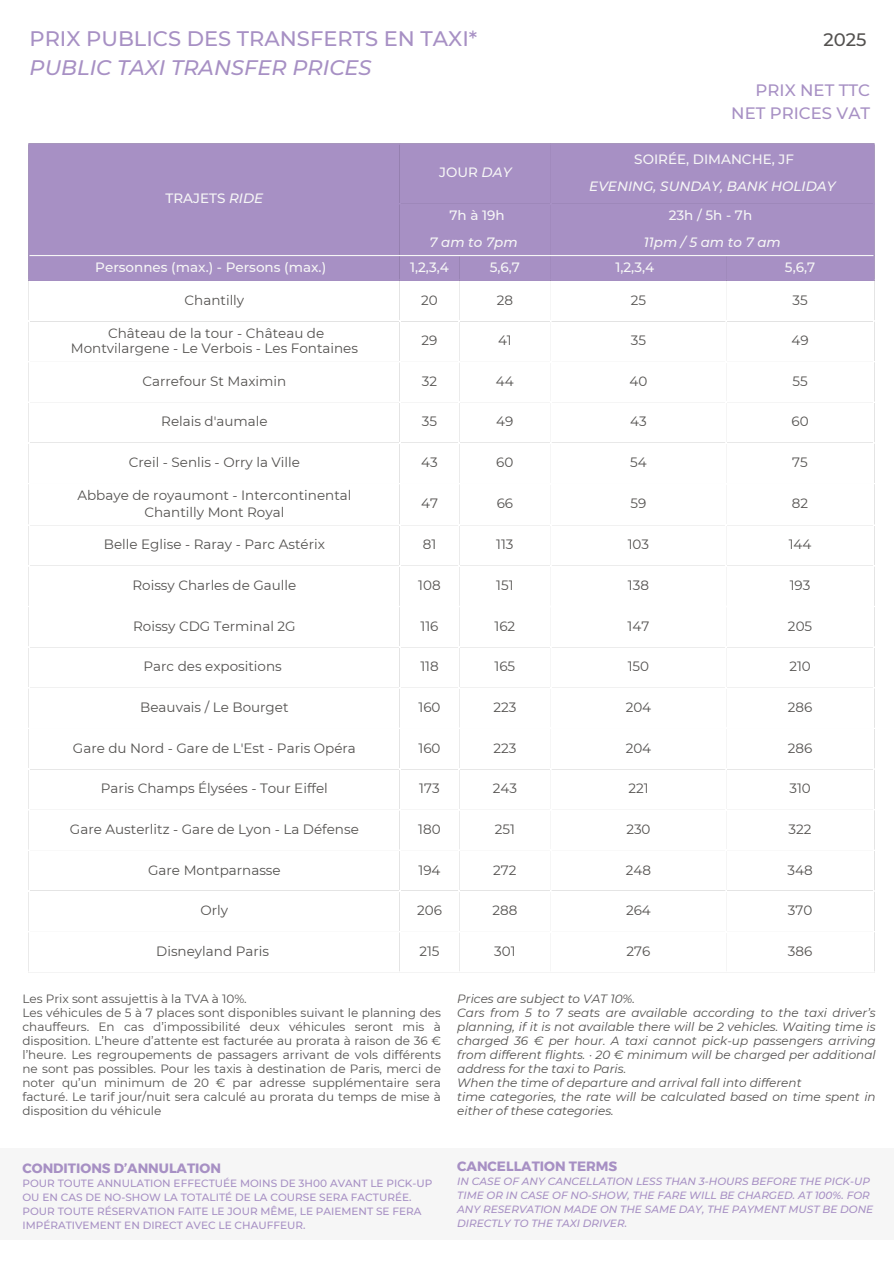
<style>
.page{position:relative;width:894px;height:1264px;background:#fff}
.page>*{position:absolute;margin:0;border:0;box-sizing:border-box;transform-origin:0 0}
.t1{font:500 21px/29.2px "Montserrat";color:#a790c4}
.t2{font:500 18px "Montserrat";color:#53514f}
.t3{font:500 16.5px/22.5px "Montserrat";color:#a790c4;text-align:right}
.t4{font:13.5px "Montserrat";color:#53514f}
.t5{font:500 13.5px "Montserrat";color:#f6f6f6}
.t6{font:italic 500 13.5px "Montserrat";color:#f6f6f6}
.t7{font:700 13.5px "Montserrat";color:#a790c4}
.t8{font:12px/14px "Montserrat";color:#53514f}
.t9{font:italic 12px/14px "Montserrat";color:#53514f}
.t10{font:500 10.5px/14px "Montserrat";color:#a790c4}
.t11{font:italic 500 10.5px/14px "Montserrat";color:#a790c4}
.s1{font-style:italic}
</style>
<div class="page">
<div style="left:29px;top:144px;width:844px;height:136px;background:#a790c4"></div>
<hr style="left:28px;top:144px;width:1px;height:136px;background:#a790c4">
<hr style="left:399px;top:144px;width:1px;height:136px;background:#a790c4">
<svg style="left:458px;top:256px;width:1px;height:24px"></svg>
<hr style="left:550px;top:144px;width:1px;height:136px;background:#a790c4">
<svg style="left:725px;top:256px;width:1px;height:24px"></svg>
<hr style="left:873px;top:144px;width:1px;height:136px;background:#a790c4">
<hr style="left:28px;top:143px;width:846px;height:1px;background:#a790c4">
<hr style="left:399px;top:203px;width:475px;height:1px;background:#a790c4">
<hr style="left:28px;top:280px;width:846px;height:1px;background:#a790c4">
<hr style="left:29px;top:255px;width:844px;height:1px;background:#f6f6f6">
<div style="left:0;top:1148px;width:893px;height:91px;background:#f6f6f6"></div>
<p class="t1" style="left:29px;top:24px;width:449px">PRIX PUBLICS DES TRANSFERTS EN TAXI*<br><span class="s1">PUBLIC TAXI TRANSFER PRICES</span></p>
<p class="t2" style="left:823px;top:29px;width:45px">2025</p>
<p class="t3" style="left:731px;top:79px;width:140px">PRIX NET TTC<br>NET PRICES VAT</p>
<h1 class="t5" style="left:165px;top:190px;width:99px">TRAJETS <span class="s1">RIDE</span></h1>
<h2 class="t5" style="left:439px;top:164px;width:74px">JOUR <span class="s1">DAY</span></h2>
<p class="t5" style="left:449px;top:207px;width:57px">7h à 19h</p>
<p class="t6" style="left:429px;top:234px;width:90px">7 am to 7pm</p>
<h2 class="t5" style="left:634px;top:150px;width:161px">SOIRÉE, DIMANCHE, JF</h2>
<p class="t6" style="left:589px;top:177px;width:248px">EVENING, SUNDAY, BANK HOLIDAY</p>
<p class="t5" style="left:668px;top:207px;width:85px">23h / 5h - 7h</p>
<p class="t6" style="left:643px;top:234px;width:138px">11pm / 5 am to 7 am</p>
<p class="t5" style="left:95px;top:259px;width:232px">Personnes (max.) - Persons (max.)</p>
<p class="t5" style="left:410px;top:259px;width:40px">1,2,3,4</p>
<p class="t5" style="left:489px;top:259px;width:32px">5,6,7</p>
<p class="t5" style="left:615px;top:259px;width:40px">1,2,3,4</p>
<p class="t5" style="left:784px;top:259px;width:32px">5,6,7</p>
<p class="t4" style="left:184px;top:291px;width:61px">Chantilly</p>
<p class="t4" style="left:421px;top:291px;width:18px">20</p>
<p class="t4" style="left:496px;top:291px;width:18px">28</p>
<p class="t4" style="left:630px;top:291px;width:17px">25</p>
<p class="t4" style="left:792px;top:291px;width:17px">35</p>
<p class="t4" style="left:108px;top:325px;width:218px">Château de la tour - Château de</p>
<p class="t4" style="left:71px;top:340px;width:288px">Montvilargene - Le Verbois - Les Fontaines</p>
<p class="t4" style="left:421px;top:332px;width:17px">29</p>
<p class="t4" style="left:498px;top:332px;width:15px">41</p>
<p class="t4" style="left:630px;top:332px;width:17px">35</p>
<p class="t4" style="left:791px;top:332px;width:19px">49</p>
<p class="t4" style="left:142px;top:373px;width:145px">Carrefour St Maximin</p>
<p class="t4" style="left:422px;top:373px;width:17px">32</p>
<p class="t4" style="left:496px;top:373px;width:19px">44</p>
<p class="t4" style="left:629px;top:373px;width:19px">40</p>
<p class="t4" style="left:792px;top:373px;width:17px">55</p>
<p class="t4" style="left:161px;top:413px;width:108px">Relais d'aumale</p>
<p class="t4" style="left:422px;top:413px;width:17px">35</p>
<p class="t4" style="left:496px;top:413px;width:19px">49</p>
<p class="t4" style="left:630px;top:413px;width:18px">43</p>
<p class="t4" style="left:791px;top:413px;width:19px">60</p>
<p class="t4" style="left:129px;top:454px;width:173px">Creil - Senlis - Orry la Ville</p>
<p class="t4" style="left:421px;top:454px;width:18px">43</p>
<p class="t4" style="left:496px;top:454px;width:19px">60</p>
<p class="t4" style="left:630px;top:454px;width:18px">54</p>
<p class="t4" style="left:792px;top:454px;width:17px">75</p>
<p class="t4" style="left:77px;top:487px;width:275px">Abbaye de royaumont - Intercontinental</p>
<p class="t4" style="left:144px;top:503px;width:141px">Chantilly Mont Royal</p>
<p class="t4" style="left:421px;top:494px;width:18px">47</p>
<p class="t4" style="left:496px;top:494px;width:18px">66</p>
<p class="t4" style="left:630px;top:494px;width:17px">59</p>
<p class="t4" style="left:791px;top:494px;width:18px">82</p>
<p class="t4" style="left:104px;top:536px;width:222px">Belle Eglise - Raray - Parc Astérix</p>
<p class="t4" style="left:422px;top:536px;width:15px">81</p>
<p class="t4" style="left:496px;top:536px;width:19px">113</p>
<p class="t4" style="left:627px;top:536px;width:23px">103</p>
<p class="t4" style="left:788px;top:536px;width:24px">144</p>
<p class="t4" style="left:132px;top:577px;width:165px">Roissy Charles de Gaulle</p>
<p class="t4" style="left:418px;top:577px;width:24px">108</p>
<p class="t4" style="left:496px;top:577px;width:19px">151</p>
<p class="t4" style="left:627px;top:577px;width:23px">138</p>
<p class="t4" style="left:789px;top:577px;width:22px">193</p>
<p class="t4" style="left:133px;top:617px;width:164px">Roissy CDG Terminal 2G</p>
<p class="t4" style="left:420px;top:617px;width:19px">116</p>
<p class="t4" style="left:494px;top:617px;width:22px">162</p>
<p class="t4" style="left:627px;top:617px;width:23px">147</p>
<p class="t4" style="left:787px;top:617px;width:26px">205</p>
<p class="t4" style="left:143px;top:658px;width:140px">Parc des expositions</p>
<p class="t4" style="left:420px;top:658px;width:20px">118</p>
<p class="t4" style="left:494px;top:658px;width:22px">165</p>
<p class="t4" style="left:627px;top:658px;width:23px">150</p>
<p class="t4" style="left:789px;top:658px;width:23px">210</p>
<p class="t4" style="left:140px;top:699px;width:150px">Beauvais / Le Bourget</p>
<p class="t4" style="left:418px;top:699px;width:24px">160</p>
<p class="t4" style="left:493px;top:699px;width:24px">223</p>
<p class="t4" style="left:625px;top:699px;width:27px">204</p>
<p class="t4" style="left:787px;top:699px;width:26px">286</p>
<p class="t4" style="left:73px;top:739px;width:284px">Gare du Nord - Gare de L'Est - Paris Opéra</p>
<p class="t4" style="left:418px;top:739px;width:24px">160</p>
<p class="t4" style="left:493px;top:739px;width:24px">223</p>
<p class="t4" style="left:625px;top:739px;width:27px">204</p>
<p class="t4" style="left:787px;top:739px;width:26px">286</p>
<p class="t4" style="left:101px;top:780px;width:228px">Paris Champs Élysées - Tour Eiffel</p>
<p class="t4" style="left:419px;top:780px;width:22px">173</p>
<p class="t4" style="left:492px;top:780px;width:26px">243</p>
<p class="t4" style="left:628px;top:780px;width:22px">221</p>
<p class="t4" style="left:789px;top:780px;width:23px">310</p>
<p class="t4" style="left:70px;top:820px;width:290px">Gare Austerlitz - Gare de Lyon - La Défense</p>
<p class="t4" style="left:418px;top:820px;width:24px">180</p>
<p class="t4" style="left:494px;top:820px;width:22px">251</p>
<p class="t4" style="left:626px;top:820px;width:26px">230</p>
<p class="t4" style="left:788px;top:820px;width:24px">322</p>
<p class="t4" style="left:148px;top:861px;width:134px">Gare Montparnasse</p>
<p class="t4" style="left:418px;top:861px;width:24px">194</p>
<p class="t4" style="left:493px;top:861px;width:25px">272</p>
<p class="t4" style="left:625px;top:861px;width:27px">248</p>
<p class="t4" style="left:787px;top:861px;width:27px">348</p>
<p class="t4" style="left:200px;top:902px;width:29px">Orly</p>
<p class="t4" style="left:417px;top:902px;width:26px">206</p>
<p class="t4" style="left:492px;top:902px;width:26px">288</p>
<p class="t4" style="left:626px;top:902px;width:26px">264</p>
<p class="t4" style="left:787px;top:902px;width:26px">370</p>
<p class="t4" style="left:156px;top:942px;width:114px">Disneyland Paris</p>
<p class="t4" style="left:419px;top:942px;width:22px">215</p>
<p class="t4" style="left:494px;top:942px;width:23px">301</p>
<p class="t4" style="left:626px;top:942px;width:25px">276</p>
<p class="t4" style="left:787px;top:942px;width:26px">386</p>
<h3 class="t8" style="left:22px;top:991px;width:420px">Les Prix sont assujettis à la TVA à 10%.<br>Les véhicules de 5 à 7 places sont disponibles suivant le planning des chauffeurs. En cas d’impossibilité deux véhicules seront mis à disposition. L’heure d’attente est facturée au prorata à raison de 36 € l’heure. Les regroupements de passagers arrivant de vols différents ne sont pas possibles. Pour les taxis à destination de Paris, merci de noter qu’un minimum de 20 € par adresse supplémentaire sera facturé. Le tarif jour/nuit sera calculé au prorata du temps de mise à disposition du véhicule</h3>
<h3 class="t9" style="left:457px;top:991px;width:420px">Prices are subject to VAT 10%.<br>Cars from 5 to 7 seats are available according to the taxi driver’s planning, if it is not available there will be 2 vehicles. Waiting time is charged 36 € per hour. A taxi cannot pick-up passengers arriving from different flights. · 20 € minimum will be charged per additional address for the taxi to Paris.<br>When the time of departure and arrival fall into different<br>time categories, the rate will be calculated based on time spent in either of these categories.</h3>
<p class="t7" style="left:22px;top:1159px;width:200px">CONDITIONS D’ANNULATION</p>
<p class="t10" style="left:22px;top:1175px;width:411px">POUR TOUTE ANNULATION EFFECTUÉE MOINS DE 3H00 AVANT LE PICK-UP OU EN CAS DE NO-SHOW LA TOTALITÉ DE LA COURSE SERA FACTURÉE.<br>POUR TOUTE RÉSERVATION FAITE LE JOUR MÊME, LE PAIEMENT SE FERA IMPÉRATIVEMENT EN DIRECT AVEC LE CHAUFFEUR.</p>
<p class="t7" style="left:457px;top:1157px;width:161px">CANCELLATION TERMS</p>
<p class="t11" style="left:457px;top:1174px;width:417px">IN CASE OF ANY CANCELLATION LESS THAN 3-HOURS BEFORE THE PICK-UP TIME OR IN CASE OF NO-SHOW, THE FARE WILL BE CHARGED. AT 100%. FOR ANY RESERVATION MADE ON THE SAME DAY, THE PAYMENT MUST BE DONE DIRECTLY TO THE TAXI DRIVER.</p>
</div>
